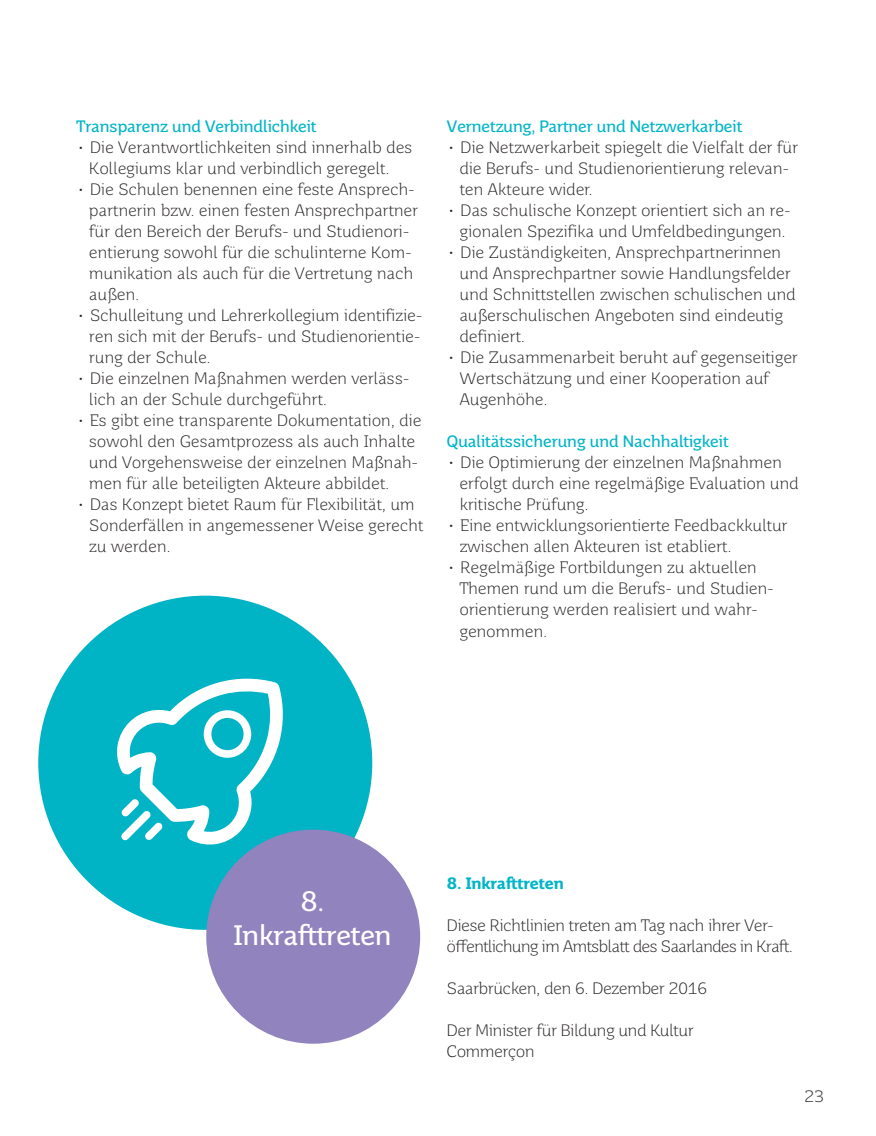
<style>
.page{position:relative;width:876px;height:1136px;background:#fff}
.page>*{position:absolute;margin:0;border:0;box-sizing:border-box;transform-origin:0 0}
.t1{font:28.05px/33.8px "Saar Pro";color:#fff;text-align:center}
.t2{font:300 16.5px/21px "Saar Pro";letter-spacing:.02em;color:#231f20}
.t3{font:16.5px "Saar Pro";color:#00b5c8}
.t4{font:300 16.5px/21px "Saar Pro";letter-spacing:-.02em;color:#231f20}
.t5{font:300 16.5px/21px "Saar Pro";color:#231f20}
.t6{font:700 16.5px "Saar Pro";color:#00b5c8}
</style>
<div class="page">
<div style="left:38px;top:595px;width:334px;height:334px;background:#00b3c5;border-radius:50%"></div>
<div style="left:206px;top:829px;width:214px;height:214px;background:#9183bd;border-radius:50%"></div>
<svg style="left:117px;top:678px;width:167px;height:167px"></svg>
<p class="t3" style="left:77px;top:116px;width:241px">Transparenz und Verbindlichkeit</p>
<p class="t2" style="left:89px;top:137px;width:324px;text-indent:-13px">• Die Verantwortlichkeiten sind innerhalb des<br>Kollegiums klar und verbindlich geregelt.</p>
<p class="t2" style="left:89px;top:179px;width:330px;text-indent:-13px">• Die Schulen benennen eine feste Ansprech&shy;partnerin bzw. einen festen Ansprechpartner für den Bereich der Berufs- und Studienori&shy;entierung sowohl für die schulinterne Kom&shy;munikation als auch für die Vertretung nach außen.</p>
<p class="t2" style="left:89px;top:305px;width:334px;text-align:justify;text-indent:-13px">• Schulleitung und Lehrerkollegium identifizie&shy;ren sich mit der Berufs- und Studienorientie&shy;rung der Schule.</p>
<p class="t2" style="left:89px;top:368px;width:321px;text-indent:-13px">• Die einzelnen Maßnahmen werden verläss&shy;lich an der Schule durchgeführt.</p>
<p class="t2" style="left:89px;top:410px;width:333px;text-indent:-13px">• Es gibt eine transparente Dokumentation, die sowohl den Gesamtprozess als auch Inhalte und Vorgehensweise der einzelnen Maßnah&shy;men für alle beteiligten Akteure abbildet.</p>
<p class="t2" style="left:89px;top:494px;width:335px;text-indent:-13px">• Das Konzept bietet Raum für Flexibilität, um<br>Sonderfällen in angemessener Weise gerecht zu werden.</p>
<p class="t3" style="left:447px;top:116px;width:297px">Vernetzung, Partner und Netzwerkarbeit</p>
<p class="t2" style="left:460px;top:137px;width:340px;text-indent:-13px">• Die Netzwerkarbeit spiegelt die Vielfalt der für die Berufs- und Studienorientierung relevan&shy;ten Akteure wider.</p>
<p class="t2" style="left:447px;top:200px;width:345px;text-align:center">• Das schulische Konzept orientiert sich an re&shy;gionalen Spezifika und Umfeldbedingungen.</p>
<p class="t2" style="left:460px;top:242px;width:337px;text-indent:-13px">• Die Zuständigkeiten, Ansprechpartnerinnen und Ansprechpartner sowie Handlungsfelder und Schnittstellen zwischen schulischen und außerschulischen Angeboten sind eindeutig definiert.</p>
<p class="t2" style="left:460px;top:347px;width:339px;text-indent:-13px">• Die Zusammenarbeit beruht auf gegenseitiger<br>Wertschätzung und einer Kooperation auf<br>Augenhöhe.</p>
<p class="t3" style="left:447px;top:431px;width:283px">Qualitätssicherung und Nachhaltigkeit</p>
<p class="t2" style="left:460px;top:452px;width:340px;text-indent:-13px">• Die Optimierung der einzelnen Maßnahmen erfolgt durch eine regelmäßige Evaluation und kritische Prüfung.</p>
<p class="t2" style="left:460px;top:515px;width:329px;text-indent:-13px">• Eine entwicklungsorientierte Feedbackkultur zwischen allen Akteuren ist etabliert.</p>
<p class="t2" style="left:460px;top:557px;width:315px;text-indent:-13px">• Regelmäßige Fortbildungen zu aktuellen Themen rund um die Berufs- und Studien&shy;orientierung werden realisiert und wahr&shy;genommen.</p>
<h1 class="t1" style="left:234px;top:884px;width:159px">8.<br>Inkrafttreten</h1>
<p class="t6" style="left:447px;top:872px;width:118px">8. Inkrafttreten</p>
<p class="t4" style="left:447px;top:914px;width:347px">Diese Richtlinien treten am Tag nach ihrer Ver&shy;öffentlichung im Amtsblatt des Saarlandes in Kraft.</p>
<p class="t5" style="left:447px;top:977px;width:261px">Saarbrücken, den 6. Dezember 2016</p>
<p class="t5" style="left:447px;top:1019px;width:248px">Der Minister für Bildung und Kultur<br>Commerçon</p>
<p class="t2" style="left:805px;top:1085px;width:21px">23</p>
</div>
